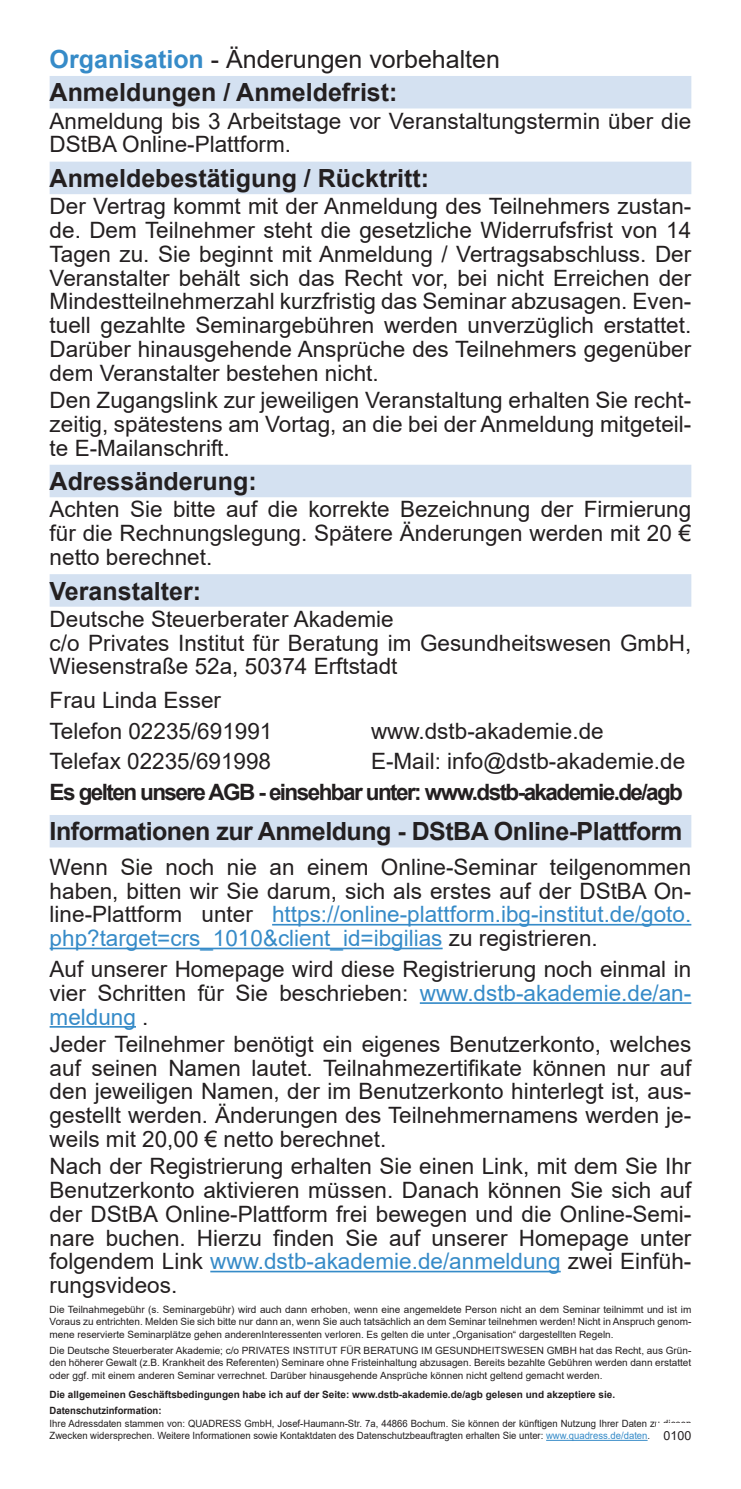
<style>
.page{position:relative;width:741px;height:1489px;background:#fff}
.page>*{position:absolute;margin:0;border:0;box-sizing:border-box;transform-origin:0 0}
.t1{font:700 25px/33.5px "Arial";color:#231f20}
.t2{font:700 25px "Arial";letter-spacing:-.02em;color:#231f20}
.t3{font:22.5px/23.8px "Arial";color:#231f20;text-align:justify}
.t4{font:700 22.5px "Arial";letter-spacing:-.07em;color:#231f20}
.t5{font:10px/12.5px "Arial";color:#231f20;text-align:justify}
.t6{font:10px/12.5px "Arial";color:#231f20;scale:.95 1}
.t7{font:700 10px/16px "Arial";color:#231f20}
.s1{color:#368bc8}
.s2{font-weight:400}
.s3{font-size:12.5px}
</style>
<div class="page">
<div style="left:50px;top:76px;width:641px;height:32px;background:#d4e1f1"></div>
<div style="left:50px;top:162px;width:641px;height:32px;background:#d4e1f1"></div>
<div style="left:50px;top:464px;width:641px;height:33px;background:#d4e1f1"></div>
<div style="left:50px;top:574px;width:641px;height:32px;background:#d4e1f1"></div>
<div style="left:50px;top:815px;width:641px;height:32px;background:#d4e1f1"></div>
<hr style="left:272px;top:923px;width:419px;height:2px;background:#368bc8">
<hr style="left:50px;top:947px;width:392px;height:2px;background:#368bc8">
<hr style="left:420px;top:1002px;width:271px;height:1px;background:#368bc8">
<hr style="left:50px;top:1025px;width:86px;height:2px;background:#368bc8">
<hr style="left:210px;top:1270px;width:350px;height:2px;background:#368bc8">
<hr style="left:546px;top:1439px;width:101px;height:1px;background:#368bc8">
<p class="t1" style="left:50px;top:43px;width:452px"><span class="s1">Organisation</span> <span class="s2">- Änderungen vorbehalten<br></span>Anmeldungen / Anmeldefrist:</p>
<p class="t3" style="left:50px;top:109px;width:643px">Anmeldung bis 3 Arbeitstage vor Veranstaltungstermin über die<br>DStBA Online-Plattform.</p>
<p class="t1" style="left:50px;top:162px;width:381px">Anmeldebestätigung / Rücktritt:</p>
<p class="t3" style="left:50px;top:194px;width:643px">Der Vertrag kommt mit der Anmeldung des Teilnehmers zustan&shy;de. Dem Teilnehmer steht die gesetzliche Widerrufsfrist von 14<br>Tagen zu. Sie beginnt mit Anmeldung / Vertragsabschluss. Der Veranstalter behält sich das Recht vor, bei nicht Erreichen der Mindestteilnehmerzahl kurzfristig das Seminar abzusagen. Even&shy;tuell gezahlte Seminargebühren werden unverzüglich erstattet.<br>Darüber hinausgehende Ansprüche des Teilnehmers gegenüber dem Veranstalter bestehen nicht.</p>
<p class="t3" style="left:50px;top:388px;width:643px">Den Zugangslink zur jeweiligen Veranstaltung erhalten Sie recht&shy;zeitig, spätestens am Vortag, an die bei der Anmeldung mitgeteil&shy;te E-Mailanschrift.</p>
<p class="t1" style="left:50px;top:465px;width:208px">Adressänderung:</p>
<p class="t3" style="left:50px;top:497px;width:643px">Achten Sie bitte auf die korrekte Bezeichnung der Firmierung für die Rechnungslegung. Spätere Änderungen werden mit 20 € netto berechnet.</p>
<p class="t1" style="left:50px;top:574px;width:153px">Veranstalter:</p>
<p class="t3" style="left:50px;top:607px;width:643px;text-align:left">Deutsche Steuerberater Akademie<br>c/o Privates Institut für Beratung im Gesundheitswesen GmbH,<br>Wiesenstraße 52a, 50374 Erftstadt</p>
<p class="t3" style="left:50px;top:684px;width:224px;line-height:30.5px">Frau Linda Esser<br>Telefon 02235/691991</p>
<p class="t3" style="left:371px;top:718px;width:234px">www.dstb-akademie.de</p>
<p class="t3" style="left:50px;top:749px;width:223px">Telefax 02235/691998</p>
<p class="t3" style="left:371px;top:749px;width:316px">E-Mail: info@dstb-akademie.de</p>
<p class="t4" style="left:50px;top:775px;width:635px">Es gelten unsere AGB - einsehbar unter: www.dstb-akademie.de/agb</p>
<p class="t2" style="left:50px;top:814px;width:634px">Informationen zur Anmeldung - DStBA Online-Plattform</p>
<p class="t3" style="left:50px;top:854px;width:643px">Wenn Sie noch nie an einem Online-Seminar teilgenommen haben, bitten wir Sie darum, sich als erstes auf der DStBA On&shy;line-Plattform unter <span class="s1">https://online-plattform.ibg-institut.de/goto. php?target=crs_1010&amp;client_id=ibgilias</span> zu registrieren.</p>
<p class="t3" style="left:50px;top:957px;width:643px">Auf unserer Homepage wird diese Registrierung noch einmal in vier Schritten für Sie beschrieben: <span class="s1">www.dstb-akademie.de/an&shy;meldung</span> .</p>
<p class="t3" style="left:50px;top:1031px;width:643px">Jeder Teilnehmer benötigt ein eigenes Benutzerkonto, welches auf seinen Namen lautet. Teilnahmezertifikate können nur auf den jeweiligen Namen, der im Benutzerkonto hinterlegt ist, aus&shy;gestellt werden. Änderungen des Teilnehmernamens werden je&shy;weils mit 20,00 € netto berechnet.</p>
<p class="t3" style="left:50px;top:1154px;width:643px">Nach der Registrierung erhalten Sie einen Link, mit dem Sie Ihr Benutzerkonto aktivieren müssen. Danach können Sie sich auf der DStBA Online-Plattform frei bewegen und die Online-Semi&shy;nare buchen. Hierzu finden Sie auf unserer Homepage unter folgendem Link <span class="s1">www.dstb-akademie.de/anmeldung</span> zwei Einfüh&shy;rungsvideos.</p>
<p class="t5" style="left:50px;top:1302px;width:643px">Die Teilnahmegebühr (s. Seminargebühr) wird auch dann erhoben, wenn eine angemeldete Person nicht an dem Seminar teilnimmt und ist im Voraus zu entrichten. Melden Sie sich bitte nur dann an, wenn Sie auch tatsächlich an dem Seminar teilnehmen werden! Nicht in Anspruch genom&shy;mene reservierte Seminarplätze gehen anderenInteressenten verloren. Es gelten die unter „Organisation“ dargestellten Regeln.</p>
<p class="t5" style="left:50px;top:1343px;width:643px">Die Deutsche Steuerberater Akademie; c/o PRIVATES INSTITUT FÜR BERATUNG IM GESUNDHEITSWESEN GMBH hat das Recht, aus Grün&shy;den höherer Gewalt (z.B. Krankheit des Referenten) Seminare ohne Fristeinhaltung abzusagen. Bereits bezahlte Gebühren werden dann erstattet oder ggf. mit einem anderen Seminar verrechnet. Darüber hinausgehende Ansprüche können nicht geltend gemacht werden.</p>
<p class="t7" style="left:50px;top:1386px;width:567px">Die allgemeinen Geschäftsbedingungen habe ich auf der Seite: www.dstb-akademie.de/agb gelesen und akzeptiere sie.<br>Datenschutzinformation:</p>
<p class="t6" style="left:50px;top:1416px;width:677px">Ihre Adressdaten stammen von: QUADRESS GmbH, Josef-Haumann-Str. 7a, 44866 Bochum. Sie können der künftigen Nutzung Ihrer Daten zu diesen<br>Zwecken widersprechen. Weitere Informationen sowie Kontaktdaten des Datenschutzbeauftragten erhalten Sie unter: <span class="s1">www.quadress.de/daten</span>. <span class="s3">0100</span></p>
</div>
